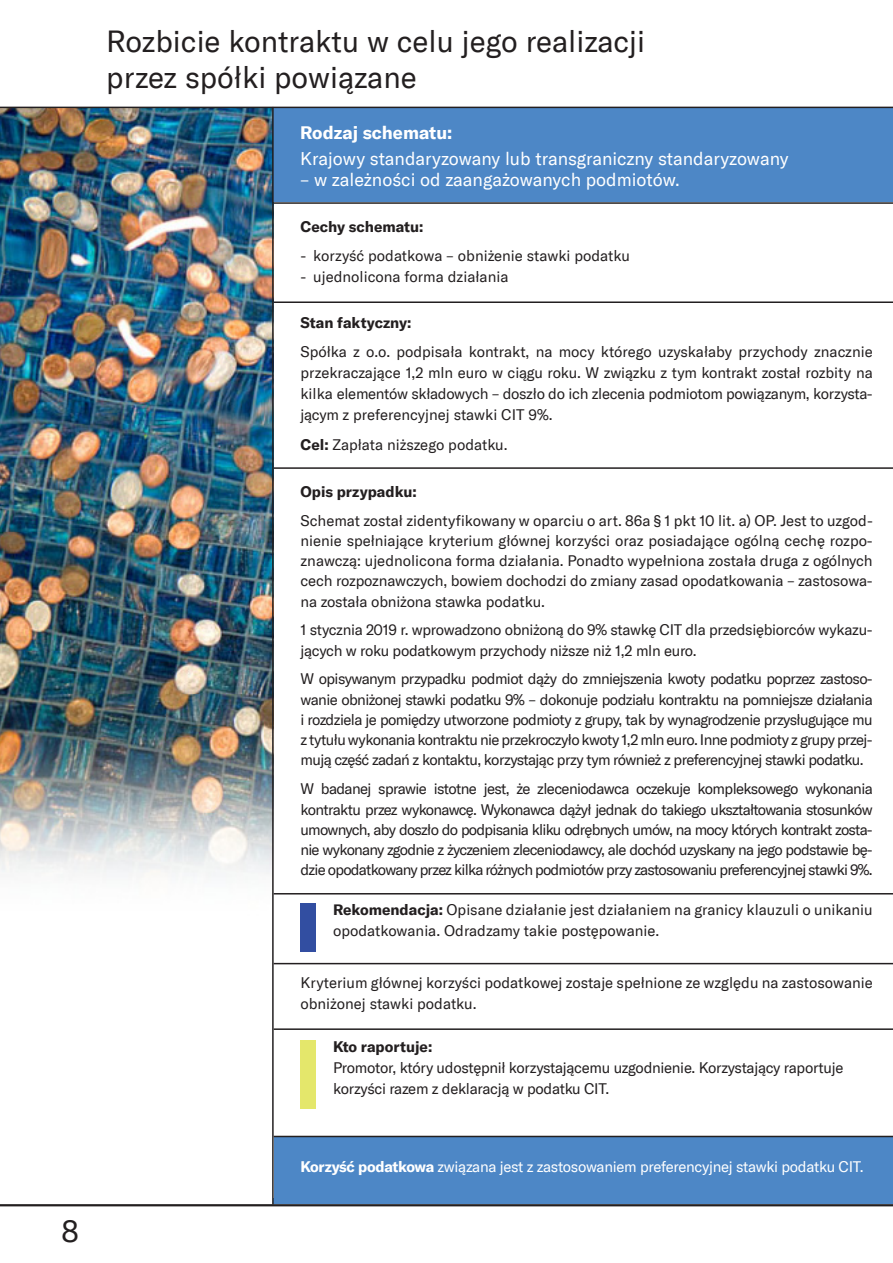
<style>
.page{position:relative;width:893px;height:1263px;background:#fff}
.page>*{position:absolute;margin:0;border:0;box-sizing:border-box;transform-origin:0 0}
.t1{font:30px/36px "GT America";color:#231f20}
.t2{font:18px "GT America";color:#fff}
.t3{font:700 18px "GT America";color:#fff}
.t4{font:15px/20.2px "GT America";letter-spacing:-.015em;color:#231f20;text-align:justify}
.t5{font:15px "GT America";letter-spacing:-.02em;color:#fff}
.t6{font:700 15px "GT America";color:#231f20}
.s1{font-weight:700}
</style>
<div class="page">
<hr style="left:0;top:1204px;width:893px;height:2px;background:#231f20">
<div style="left:274px;top:1137px;width:619px;height:67px;background:#4d87c6"></div>
<img style="left:0;top:108px;width:272px;height:769px">
<hr style="left:274px;top:1136px;width:619px;height:1px;background:#231f20">
<div style="left:274px;top:107px;width:619px;height:95px;background:#4d87c6"></div>
<hr style="left:0;top:107px;width:893px;height:1px;background:#231f20">
<hr style="left:274px;top:202px;width:619px;height:2px;background:#231f20">
<hr style="left:274px;top:301px;width:619px;height:2px;background:#231f20">
<hr style="left:274px;top:467px;width:619px;height:2px;background:#231f20">
<hr style="left:272px;top:107px;width:2px;height:1097px;background:#231f20">
<hr style="left:274px;top:893px;width:619px;height:1px;background:#231f20">
<hr style="left:274px;top:1028px;width:619px;height:2px;background:#231f20">
<hr style="left:274px;top:963px;width:619px;height:1px;background:#231f20">
<div style="left:300px;top:903px;width:16px;height:49px;background:#324ea1"></div>
<div style="left:300px;top:1040px;width:16px;height:69px;background:#e4e76b"></div>
<h1 class="t1" style="left:62px;top:1214px;width:19px">8</h1>
<h1 class="t1" style="left:106px;top:23px;width:540px">Rozbicie kontraktu w celu jego realizacji przez spółki powiązane</h1>
<p class="t3" style="left:300px;top:122px;width:154px">Rodzaj schematu:</p>
<p class="t2" style="left:300px;top:148px;width:490px">Krajowy standaryzowany lub transgraniczny standaryzowany</p>
<p class="t2" style="left:300px;top:169px;width:381px">– w zależności od zaangażowanych podmiotów.</p>
<p class="t6" style="left:300px;top:217px;width:125px">Cechy schematu:</p>
<p class="t4" style="left:300px;top:246px;width:331px">- korzyść podatkowa – obniżenie stawki podatku</p>
<p class="t4" style="left:300px;top:267px;width:209px">- ujednolicona forma działania</p>
<p class="t6" style="left:300px;top:313px;width:112px">Stan faktyczny:</p>
<p class="t4" style="left:300px;top:341px;width:574px;line-height:21px">Spółka z o.o. podpisała kontrakt, na mocy którego uzyskałaby przychody znacznie przekraczające 1,2 mln euro w ciągu roku. W związku z tym kontrakt został rozbity na kilka elementów składowych – doszło do ich zlecenia podmiotom powiązanym, korzysta&shy;jącym z preferencyjnej stawki CIT 9%.</p>
<p class="t4" style="left:300px;top:434px;width:209px"><span class="s1">Cel:</span> Zapłata niższego podatku.</p>
<p class="t6" style="left:300px;top:482px;width:118px">Opis przypadku:</p>
<p class="t4" style="left:300px;top:510px;width:574px">Schemat został zidentyfikowany w oparciu o art. 86a § 1 pkt 10 lit. a) OP. Jest to uzgod&shy;nienie spełniające kryterium głównej korzyści oraz posiadające ogólną cechę rozpo&shy;znawczą: ujednolicona forma działania. Ponadto wypełniona została druga z ogólnych cech rozpoznawczych, bowiem dochodzi do zmiany zasad opodatkowania – zastosowa&shy;na została obniżona stawka podatku.</p>
<p class="t4" style="left:300px;top:620px;width:574px">1 stycznia 2019 r. wprowadzono obniżoną do 9% stawkę CIT dla przedsiębiorców wykazu&shy;jących w roku podatkowym przychody niższe niż 1,2 mln euro.</p>
<p class="t4" style="left:300px;top:669px;width:574px">W opisywanym przypadku podmiot dąży do zmniejszenia kwoty podatku poprzez zastoso&shy;wanie obniżonej stawki podatku 9% – dokonuje podziału kontraktu na pomniejsze działania i rozdziela je pomiędzy utworzone podmioty z grupy, tak by wynagrodzenie przysługujące mu z tytułu wykonania kontraktu nie przekroczyło kwoty 1,2 mln euro. Inne podmioty z grupy przej&shy;mują część zadań z kontaktu, korzystając przy tym również z preferencyjnej stawki podatku.</p>
<p class="t4" style="left:300px;top:779px;width:574px">W badanej sprawie istotne jest, że zleceniodawca oczekuje kompleksowego wykonania kontraktu przez wykonawcę. Wykonawca dążył jednak do takiego ukształtowania stosunków umownych, aby doszło do podpisania kliku odrębnych umów, na mocy których kontrakt zosta&shy;nie wykonany zgodnie z życzeniem zleceniodawcy, ale dochód uzyskany na jego podstawie bę&shy;dzie opodatkowany przez kilka różnych podmiotów przy zastosowaniu preferencyjnej stawki 9%.</p>
<p class="t4" style="left:333px;top:899px;width:541px;line-height:21px"><span class="s1">Rekomendacja:</span> Opisane działanie jest działaniem na granicy klauzuli o unikaniu opodatkowania. Odradzamy takie postępowanie.</p>
<p class="t4" style="left:300px;top:972px;width:574px;line-height:21px">Kryterium głównej korzyści podatkowej zostaje spełnione ze względu na zastosowanie obniżonej stawki podatku.</p>
<p class="t6" style="left:333px;top:1037px;width:101px">Kto raportuje:</p>
<p class="t4" style="left:333px;top:1057px;width:512px;line-height:21px">Promotor, który udostępnił korzystającemu uzgodnienie. Korzystający raportuje korzyści razem z deklaracją w podatku CIT.</p>
<p class="t5" style="left:300px;top:1158px;width:565px"><span class="s1">Korzyść podatkowa</span> związana jest z zastosowaniem preferencyjnej stawki podatku CIT.</p>
</div>
